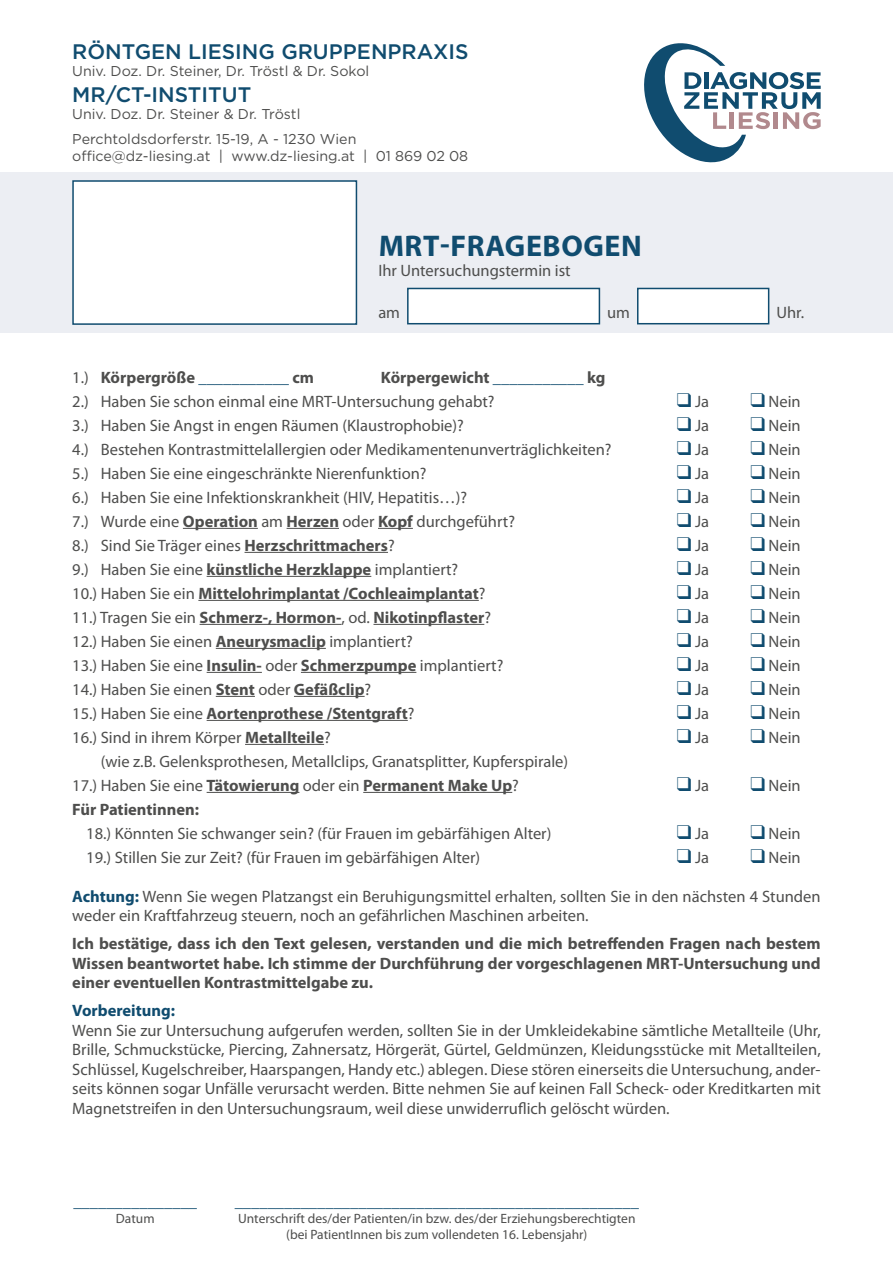
<style>
.page{position:relative;width:893px;height:1263px;background:#fff}
.page>*{position:absolute;margin:0;border:0;box-sizing:border-box;transform-origin:0 0}
.Überschrift{font:700 30px "Myriad Pro";letter-spacing:.02em;color:#104c6f}
.Überschrift-2{font:500 21px "Gotham";color:#104c6f}
.eingerückt{font:16.5px/19.5px "Myriad Pro";color:#4e4e4d}
.eingerückt-2{font:700 16.5px/19.5px "Myriad Pro";color:#4e4e4d;text-align:justify}
.eingerückt-3{font:16.5px "Myriad Pro";color:#104c6f}
.eingerückt-4{font:700 16.5px "Myriad Pro";color:#104c6f}
.eingerückt-5{font:14.25px "Gotham";color:#4e4e4d}
.eingerückt-6{font:13.5px/16.2px "Myriad Pro";color:#4e4e4d;text-align:center}
.s1{font-weight:400}
.s2{color:#104c6f}
.s3{font-weight:700}
.s4{font-weight:700;color:#104c6f}
</style>
<div class="page">
<div style="left:0;top:172px;width:893px;height:161px;background:#eceef3"></div>
<hr style="left:183px;top:528px;width:75px;height:1px;background:#4e4e4d">
<hr style="left:287px;top:528px;width:52px;height:1px;background:#4e4e4d">
<hr style="left:378px;top:528px;width:35px;height:1px;background:#4e4e4d">
<hr style="left:245px;top:552px;width:143px;height:1px;background:#4e4e4d">
<hr style="left:207px;top:576px;width:164px;height:1px;background:#4e4e4d">
<hr style="left:198px;top:600px;width:281px;height:1px;background:#4e4e4d">
<hr style="left:200px;top:624px;width:141px;height:1px;background:#4e4e4d">
<hr style="left:373px;top:624px;width:111px;height:1px;background:#4e4e4d">
<hr style="left:216px;top:648px;width:110px;height:1px;background:#4e4e4d">
<hr style="left:207px;top:672px;width:55px;height:1px;background:#4e4e4d">
<hr style="left:301px;top:672px;width:115px;height:1px;background:#4e4e4d">
<hr style="left:216px;top:696px;width:39px;height:1px;background:#4e4e4d">
<hr style="left:294px;top:696px;width:71px;height:1px;background:#4e4e4d">
<hr style="left:207px;top:720px;width:201px;height:1px;background:#4e4e4d">
<hr style="left:245px;top:744px;width:79px;height:1px;background:#4e4e4d">
<hr style="left:207px;top:792px;width:92px;height:1px;background:#4e4e4d">
<hr style="left:363px;top:792px;width:149px;height:1px;background:#4e4e4d">
<svg style="left:644px;top:43px;width:177px;height:120px"></svg>
<div style="left:407px;top:288px;width:193px;height:36px;background:#fff;border:2px solid #104c6f"></div>
<div style="left:637px;top:288px;width:132px;height:36px;background:#fff;border:2px solid #104c6f"></div>
<div style="left:72px;top:180px;width:285px;height:145px;background:#fff;border:2px solid #104c6f"></div>
<p class="Überschrift-2" style="left:72px;top:38px;width:398px">RÖNTGEN LIESING GRUPPENPRAXIS</p>
<p class="eingerückt-5" style="left:72px;top:62px;width:299px">Univ. Doz. Dr. Steiner, Dr. Tröstl &amp; Dr. Sokol</p>
<p class="Überschrift-2" style="left:72px;top:80px;width:181px">MR/CT-INSTITUT</p>
<p class="eingerückt-5" style="left:72px;top:105px;width:230px">Univ. Doz. Dr. Steiner &amp; Dr. Tröstl</p>
<p class="eingerückt-5" style="left:72px;top:130px;width:286px">Perchtoldsdorferstr. 15-19, A - 1230 Wien</p>
<p class="eingerückt-5" style="left:72px;top:147px;width:397px">office@dz-liesing.at | www.dz-liesing.at | 01 869 02 08</p>
<p class="Überschrift" style="left:379px;top:226px;width:265px">MRT-FRAGEBOGEN</p>
<p class="eingerückt" style="left:378px;top:260px;width:194px">Ihr Untersuchungstermin ist</p>
<p class="eingerückt" style="left:378px;top:303px;width:23px">am</p>
<p class="eingerückt" style="left:607px;top:303px;width:24px">um</p>
<p class="eingerückt" style="left:776px;top:303px;width:29px">Uhr.</p>
<p class="eingerückt-2" style="left:72px;top:367px;width:243px"><span class="s1">1.)</span> Körpergröße <span class="s2">___________</span> cm</p>
<p class="eingerückt-2" style="left:381px;top:367px;width:226px">Körpergewicht <span class="s2">___________</span> kg</p>
<p class="eingerückt" style="left:72px;top:391px;width:424px">2.) Haben Sie schon einmal eine MRT-Untersuchung gehabt?</p>
<p class="eingerückt" style="left:677px;top:391px;width:34px"><span class="s2">❑</span> Ja</p>
<p class="eingerückt" style="left:750px;top:391px;width:52px"><span class="s2">❑</span> Nein</p>
<p class="eingerückt" style="left:72px;top:415px;width:393px">3.) Haben Sie Angst in engen Räumen (Klaustrophobie)?</p>
<p class="eingerückt" style="left:677px;top:415px;width:34px"><span class="s2">❑</span> Ja</p>
<p class="eingerückt" style="left:750px;top:415px;width:52px"><span class="s2">❑</span> Nein</p>
<p class="eingerückt" style="left:72px;top:439px;width:541px">4.) Bestehen Kontrastmittelallergien oder Medikamentenunverträglichkeiten?</p>
<p class="eingerückt" style="left:677px;top:439px;width:34px"><span class="s2">❑</span> Ja</p>
<p class="eingerückt" style="left:750px;top:439px;width:52px"><span class="s2">❑</span> Nein</p>
<p class="eingerückt" style="left:72px;top:463px;width:356px">5.) Haben Sie eine eingeschränkte Nierenfunktion?</p>
<p class="eingerückt" style="left:677px;top:463px;width:34px"><span class="s2">❑</span> Ja</p>
<p class="eingerückt" style="left:750px;top:463px;width:52px"><span class="s2">❑</span> Nein</p>
<p class="eingerückt" style="left:72px;top:487px;width:396px">6.) Haben Sie eine Infektionskrankheit (HIV, Hepatitis…)?</p>
<p class="eingerückt" style="left:677px;top:487px;width:34px"><span class="s2">❑</span> Ja</p>
<p class="eingerückt" style="left:750px;top:487px;width:52px"><span class="s2">❑</span> Nein</p>
<p class="eingerückt" style="left:72px;top:511px;width:444px">7.) Wurde eine <span class="s3">Operation</span> am <span class="s3">Herzen</span> oder <span class="s3">Kopf</span> durchgeführt?</p>
<p class="eingerückt" style="left:677px;top:511px;width:34px"><span class="s2">❑</span> Ja</p>
<p class="eingerückt" style="left:750px;top:511px;width:52px"><span class="s2">❑</span> Nein</p>
<p class="eingerückt" style="left:72px;top:535px;width:324px">8.) Sind Sie Träger eines <span class="s3">Herzschrittmachers</span>?</p>
<p class="eingerückt" style="left:677px;top:535px;width:34px"><span class="s2">❑</span> Ja</p>
<p class="eingerückt" style="left:750px;top:535px;width:52px"><span class="s2">❑</span> Nein</p>
<p class="eingerückt" style="left:72px;top:559px;width:387px">9.) Haben Sie eine <span class="s3">künstliche Herzklappe</span> implantiert?</p>
<p class="eingerückt" style="left:677px;top:559px;width:34px"><span class="s2">❑</span> Ja</p>
<p class="eingerückt" style="left:750px;top:559px;width:52px"><span class="s2">❑</span> Nein</p>
<p class="eingerückt-2" style="left:72px;top:583px;width:415px"><span class="s1">10.) Haben Sie ein</span> Mittelohrimplantat /Cochleaimplantat<span class="s1">?</span></p>
<p class="eingerückt" style="left:677px;top:583px;width:34px"><span class="s2">❑</span> Ja</p>
<p class="eingerückt" style="left:750px;top:583px;width:52px"><span class="s2">❑</span> Nein</p>
<p class="eingerückt-2" style="left:72px;top:607px;width:420px"><span class="s1">11.) Tragen Sie ein</span> Schmerz-, Hormon-<span class="s1">, od.</span> Nikotinpflaster<span class="s1">?</span></p>
<p class="eingerückt" style="left:677px;top:607px;width:34px"><span class="s2">❑</span> Ja</p>
<p class="eingerückt" style="left:750px;top:607px;width:52px"><span class="s2">❑</span> Nein</p>
<p class="eingerückt" style="left:72px;top:631px;width:342px">12.) Haben Sie einen <span class="s3">Aneurysmaclip</span> implantiert?</p>
<p class="eingerückt" style="left:677px;top:631px;width:34px"><span class="s2">❑</span> Ja</p>
<p class="eingerückt" style="left:750px;top:631px;width:52px"><span class="s2">❑</span> Nein</p>
<p class="eingerückt" style="left:72px;top:655px;width:433px">13.) Haben Sie eine <span class="s3">Insulin-</span> oder <span class="s3">Schmerzpumpe</span> implantiert?</p>
<p class="eingerückt" style="left:677px;top:655px;width:34px"><span class="s2">❑</span> Ja</p>
<p class="eingerückt" style="left:750px;top:655px;width:52px"><span class="s2">❑</span> Nein</p>
<p class="eingerückt" style="left:72px;top:679px;width:301px">14.) Haben Sie einen <span class="s3">Stent</span> oder <span class="s3">Gefäßclip</span>?</p>
<p class="eingerückt" style="left:677px;top:679px;width:34px"><span class="s2">❑</span> Ja</p>
<p class="eingerückt" style="left:750px;top:679px;width:52px"><span class="s2">❑</span> Nein</p>
<p class="eingerückt-2" style="left:72px;top:703px;width:344px"><span class="s1">15.) Haben Sie eine</span> Aortenprothese /Stentgraft<span class="s1">?</span></p>
<p class="eingerückt" style="left:677px;top:703px;width:34px"><span class="s2">❑</span> Ja</p>
<p class="eingerückt" style="left:750px;top:703px;width:52px"><span class="s2">❑</span> Nein</p>
<p class="eingerückt" style="left:72px;top:727px;width:260px">16.) Sind in ihrem Körper <span class="s3">Metallteile</span>?</p>
<p class="eingerückt" style="left:677px;top:727px;width:34px"><span class="s2">❑</span> Ja</p>
<p class="eingerückt" style="left:750px;top:727px;width:52px"><span class="s2">❑</span> Nein</p>
<p class="eingerückt" style="left:101px;top:751px;width:469px">(wie z.B. Gelenksprothesen, Metallclips, Granatsplitter, Kupferspirale)</p>
<p class="eingerückt-2" style="left:72px;top:775px;width:448px"><span class="s1">17.) Haben Sie eine</span> Tätowierung <span class="s1">oder ein</span> Permanent Make Up<span class="s1">?</span></p>
<p class="eingerückt" style="left:677px;top:775px;width:34px"><span class="s2">❑</span> Ja</p>
<p class="eingerückt" style="left:750px;top:775px;width:52px"><span class="s2">❑</span> Nein</p>
<p class="eingerückt-2" style="left:72px;top:799px;width:128px">Für Patientinnen:</p>
<p class="eingerückt" style="left:86px;top:823px;width:467px">18.) Könnten Sie schwanger sein? (für Frauen im gebärfähigen Alter)</p>
<p class="eingerückt" style="left:677px;top:823px;width:34px"><span class="s2">❑</span> Ja</p>
<p class="eingerückt" style="left:750px;top:823px;width:52px"><span class="s2">❑</span> Nein</p>
<p class="eingerückt" style="left:86px;top:847px;width:395px">19.) Stillen Sie zur Zeit? (für Frauen im gebärfähigen Alter)</p>
<p class="eingerückt" style="left:677px;top:847px;width:34px"><span class="s2">❑</span> Ja</p>
<p class="eingerückt" style="left:750px;top:847px;width:52px"><span class="s2">❑</span> Nein</p>
<p class="eingerückt" style="left:72px;top:886px;width:750px"><span class="s4">Achtung:</span> Wenn Sie wegen Platzangst ein Beruhigungsmittel erhalten, sollten Sie in den nächsten 4 Stunden weder ein Kraftfahrzeug steuern, noch an gefährlichen Maschinen arbeiten.</p>
<p class="eingerückt-2" style="left:72px;top:933px;width:750px">Ich bestätige, dass ich den Text gelesen, verstanden und die mich betreffenden Fragen nach bestem Wissen beantwortet habe. Ich stimme der Durchführung der vorgeschlagenen MRT-Untersuchung und einer eventuellen Kontrastmittelgabe zu.</p>
<p class="eingerückt-4" style="left:72px;top:1000px;width:104px">Vorbereitung:</p>
<p class="eingerückt" style="left:72px;top:1020px;width:750px;text-align:justify">Wenn Sie zur Untersuchung aufgerufen werden, sollten Sie in der Umkleidekabine sämtliche Metallteile (Uhr, Brille, Schmuckstücke, Piercing, Zahnersatz, Hörgerät, Gürtel, Geldmünzen, Kleidungsstücke mit Metallteilen, Schlüssel, Kugelschreiber, Haarspangen, Handy etc.) ablegen. Diese stören einerseits die Untersuchung, ander&shy;seits können sogar Unfälle verursacht werden. Bitte nehmen Sie auf keinen Fall Scheck- oder Kreditkarten mit Magnetstreifen in den Untersuchungsraum, weil diese unwiderruflich gelöscht würden.</p>
<p class="eingerückt-3" style="left:73px;top:1191px;width:125px">_______________</p>
<p class="eingerückt-3" style="left:235px;top:1191px;width:406px">_________________________________________________</p>
<p class="eingerückt-6" style="left:116px;top:1210px;width:40px">Datum</p>
<p class="eingerückt-6" style="left:238px;top:1210px;width:399px">Unterschrift des/der Patienten/in bzw. des/der Erziehungsberechtigten (bei PatientInnen bis zum vollendeten 16. Lebensjahr)</p>
</div>
